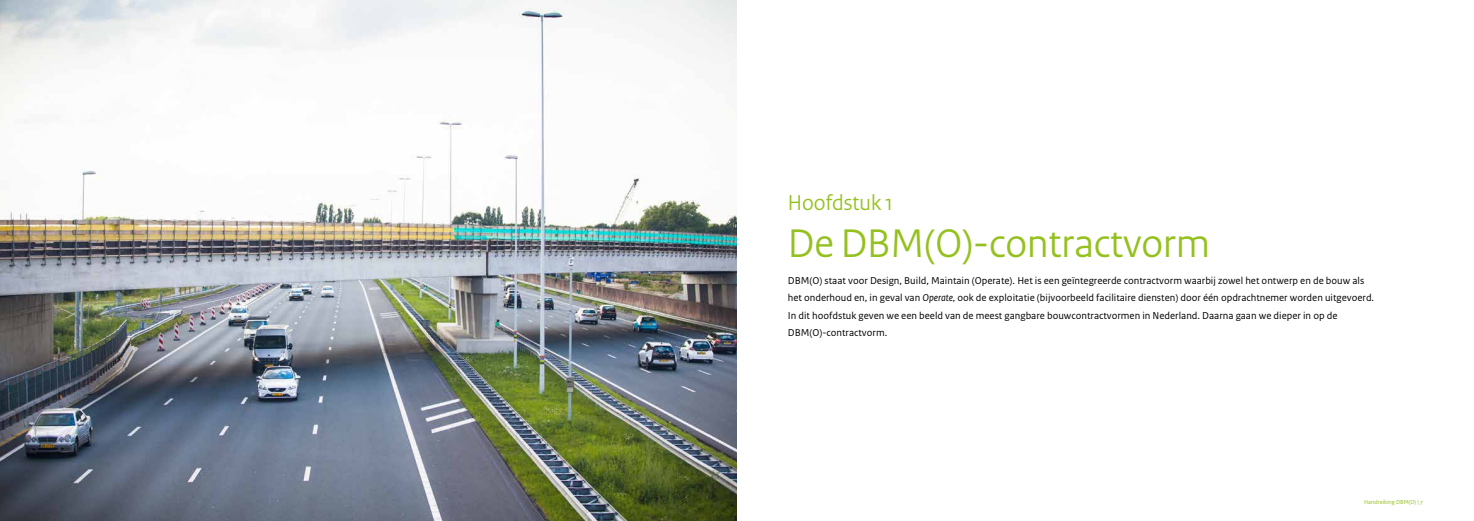
<style>
.page{position:relative;width:1474px;height:521px;background:#fff}
.page>*{position:absolute;margin:0;border:0;box-sizing:border-box;transform-origin:0 0}
.t1{font:42px "Rijksoverheid Sans Heading";color:#95c11f}
.t2{font:22.75px "Rijksoverheid Sans Heading";color:#95c11f}
.t3{font:10.5px/17.5px "Rijksoverheid Sans Text";color:#000}
.t4{font:6.12px "Rijksoverheid Sans Text";color:#95c11f}
.s1{font-style:italic}
</style>
<div class="page">
<img style="left:0;top:0;width:737px;height:521px">
<h2 class="t2" style="left:788px;top:190px;width:106px">Hoofdstuk 1</h2>
<h1 class="t1" style="left:788px;top:219px;width:423px">De DBM(O)-contractvorm</h1>
<p class="t3" style="left:788px;top:272px;width:588px">DBM(O) staat voor Design, Build, Maintain (Operate). Het is een geïntegreerde contractvorm waarbij zowel het ontwerp en de bouw als het onderhoud en, in geval van <span class="s1">Operate,</span> ook de exploitatie (bijvoorbeeld facilitaire diensten) door één opdrachtnemer worden uitgevoerd.<br>In dit hoofdstuk geven we een beeld van de meest gangbare bouwcontractvormen in Nederland. Daarna gaan we dieper in op de DBM(O)-contractvorm.</p>
<p class="t4" style="left:1364px;top:499px;width:60px">Handreiking DBM(O) | 7</p>
</div>
